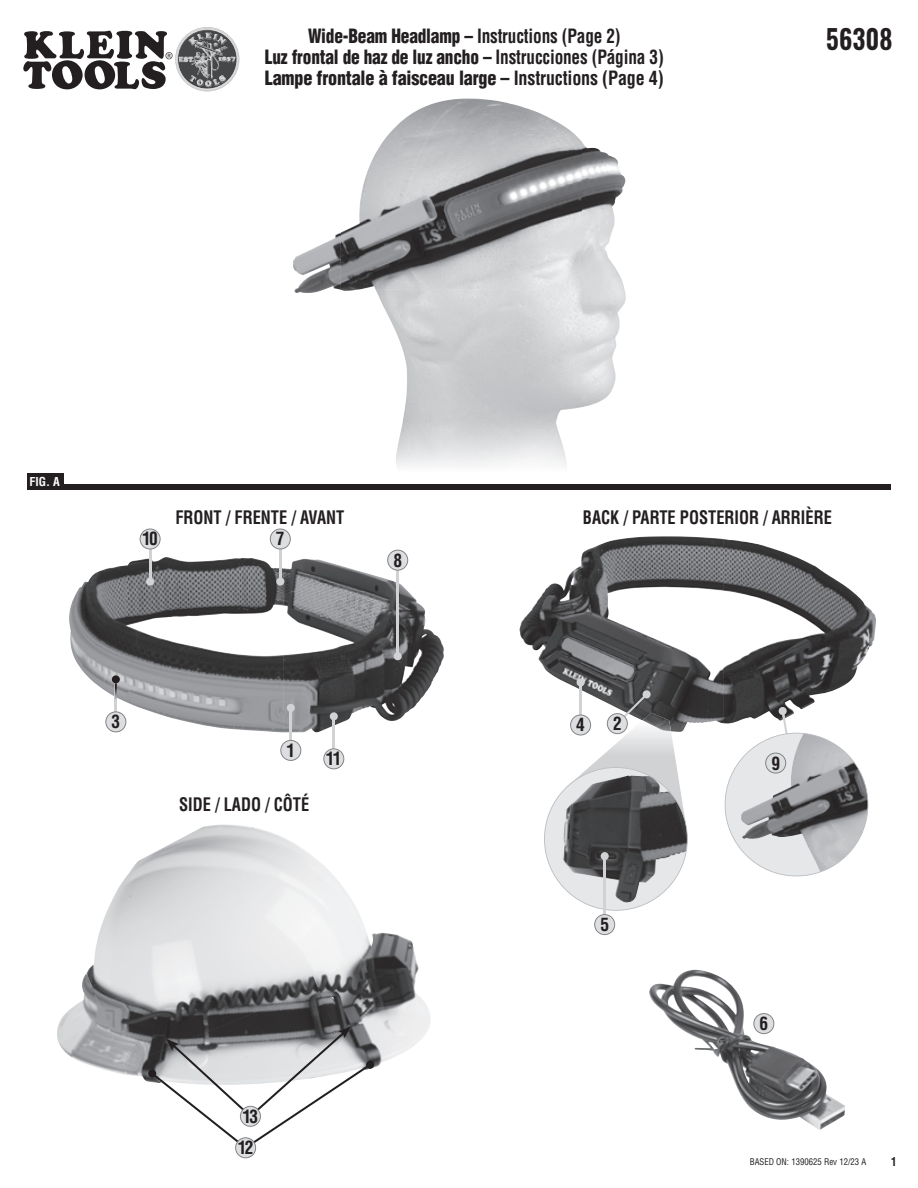
<style>
.page{position:relative;width:918px;height:1188px;background:#fff}
.page>*{position:absolute;margin:0;border:0;box-sizing:border-box;transform-origin:0 0}
.t1{font:600 27px "Oswald";letter-spacing:.01em;color:#231f20;scale:.94 1}
.t2{font:900 condensed 19.2px/20.7px "Helvetica LT Std";letter-spacing:-.01em;color:#231f20;scale:.9 1}
.t3{font:700 condensed 19.2px "Helvetica LT Std";letter-spacing:-.01em;color:#231f20;scale:.9 1}
.t4{font:700 condensed 18.15px "Helvetica LT Std";color:#231f20;scale:.9 1}
.t5{font:700 condensed 18px "Helvetica LT Std";letter-spacing:-.1em;color:#231f20}
.t6{font:700 condensed 12px "Helvetica LT Std";color:#fff}
.t7{font:700 condensed 12px "Helvetica LT Std";color:#231f20;scale:.9 1}
.t8{font:condensed 9px "Helvetica LT Std";color:#231f20}
.s1{font-weight:900}
.s2{font-weight:700}
</style>
<div class="page">
<svg style="left:23px;top:27px;width:216px;height:64px"></svg>
<img style="left:86px;top:824px;width:167px;height:163px">
<img style="left:253px;top:827px;width:147px;height:242px">
<img style="left:57px;top:973px;width:71px;height:102px">
<img style="left:325px;top:866px;width:106px;height:188px">
<img style="left:124px;top:987px;width:212px;height:95px">
<div style="left:366px;top:1061px;width:8px;height:8px;background:#231f20;border-radius:50%"></div>
<div style="left:148px;top:1070px;width:8px;height:8px;background:#231f20;border-radius:50%"></div>
<svg style="left:152px;top:1026px;width:219px;height:132px"></svg>
<img style="left:69px;top:557px;width:214px;height:175px">
<img style="left:283px;top:559px;width:161px;height:173px">
<hr style="left:397px;top:559px;width:2px;height:97px;background:#d1d2d4">
<div style="left:394px;top:652px;width:8px;height:8px;background:#d1d2d4;border-radius:50%"></div>
<svg style="left:387px;top:550px;width:21px;height:21px"></svg>
<hr style="left:149px;top:538px;width:2px;height:44px;background:#d1d2d4">
<div style="left:146px;top:577px;width:8px;height:9px;background:#d1d2d4;border-radius:50%"></div>
<svg style="left:140px;top:529px;width:21px;height:21px"></svg>
<hr style="left:333px;top:716px;width:2px;height:44px;background:#d1d2d4">
<div style="left:330px;top:712px;width:8px;height:8px;background:#d1d2d4;border-radius:50%"></div>
<svg style="left:323px;top:748px;width:21px;height:21px"></svg>
<hr style="left:279px;top:538px;width:2px;height:44px;background:#d1d2d4">
<div style="left:276px;top:577px;width:8px;height:9px;background:#d1d2d4;border-radius:50%"></div>
<svg style="left:270px;top:529px;width:21px;height:21px"></svg>
<svg style="left:105px;top:675px;width:21px;height:57px"></svg>
<hr style="left:290px;top:708px;width:2px;height:44px;background:#d1d2d4">
<div style="left:287px;top:704px;width:8px;height:8px;background:#d1d2d4;border-radius:50%"></div>
<svg style="left:280px;top:740px;width:21px;height:21px"></svg>
<img style="left:519px;top:536px;width:150px;height:109px">
<img style="left:723px;top:539px;width:153px;height:184px">
<hr style="left:580px;top:682px;width:2px;height:44px;background:#d1d2d4">
<div style="left:577px;top:678px;width:8px;height:9px;background:#d1d2d4;border-radius:50%"></div>
<svg style="left:544px;top:690px;width:144px;height:245px"></svg>
<div style="left:779px;top:707px;width:8px;height:8px;background:#d1d2d4;border-radius:50%"></div>
<svg style="left:725px;top:711px;width:143px;height:165px"></svg>
<img style="left:649px;top:970px;width:196px;height:160px">
<svg style="left:753px;top:1013px;width:21px;height:21px"></svg>
<div style="left:27px;top:484px;width:864px;height:6px;background:#231f20"></div>
<div style="left:27px;top:474px;width:37px;height:16px;background:#231f20"></div>
<img style="left:341px;top:99px;width:241px;height:238px">
<img style="left:582px;top:142px;width:44px;height:265px">
<img style="left:293px;top:232px;width:48px;height:61px">
<img style="left:197px;top:33px;width:19px;height:8px">
<img style="left:179px;top:37px;width:16px;height:28px">
<p class="t3" style="left:308px;top:24px;width:349px"><span class="s1">Wide-Beam Headlamp –</span> Instructions (Page 2)</p>
<h1 class="t1" style="left:826px;top:20px;width:72px">56308</h1>
<p class="t2" style="left:265px;top:47px;width:445px">Luz frontal de haz de luz ancho – <span class="s2">Instrucciones (Página 3)<br></span>Lampe frontale à faisceau large – <span class="s2">Instructions (Page 4)</span></p>
<p class="t6" style="left:29px;top:474px;width:32px">FIG. A</p>
<p class="t5" style="left:142px;top:528px;width:17px">10</p>
<p class="t4" style="left:175px;top:506px;width:189px">FRONT / FRENTE / AVANT</p>
<p class="t5" style="left:276px;top:528px;width:10px">7</p>
<p class="t5" style="left:393px;top:549px;width:10px">8</p>
<p class="t5" style="left:111px;top:710px;width:10px">3</p>
<p class="t5" style="left:286px;top:739px;width:10px">1</p>
<p class="t4" style="left:179px;top:793px;width:146px">SIDE / LADO / CÔTÉ</p>
<p class="t5" style="left:326px;top:747px;width:17px">11</p>
<p class="t5" style="left:243px;top:1105px;width:17px">13</p>
<p class="t5" style="left:238px;top:1136px;width:17px">12</p>
<p class="t4" style="left:583px;top:506px;width:278px">BACK / PARTE POSTERIOR / ARRIÈRE</p>
<p class="t5" style="left:576px;top:714px;width:10px">4</p>
<p class="t5" style="left:613px;top:712px;width:10px">2</p>
<p class="t5" style="left:600px;top:913px;width:10px">5</p>
<p class="t5" style="left:771px;top:752px;width:10px">9</p>
<p class="t5" style="left:760px;top:1012px;width:10px">6</p>
<p class="t8" style="left:750px;top:1156px;width:118px">BASED ON: 1390625 Rev 12/23 A</p>
<p class="t7" style="left:891px;top:1155px;width:7px">1</p>
</div>
